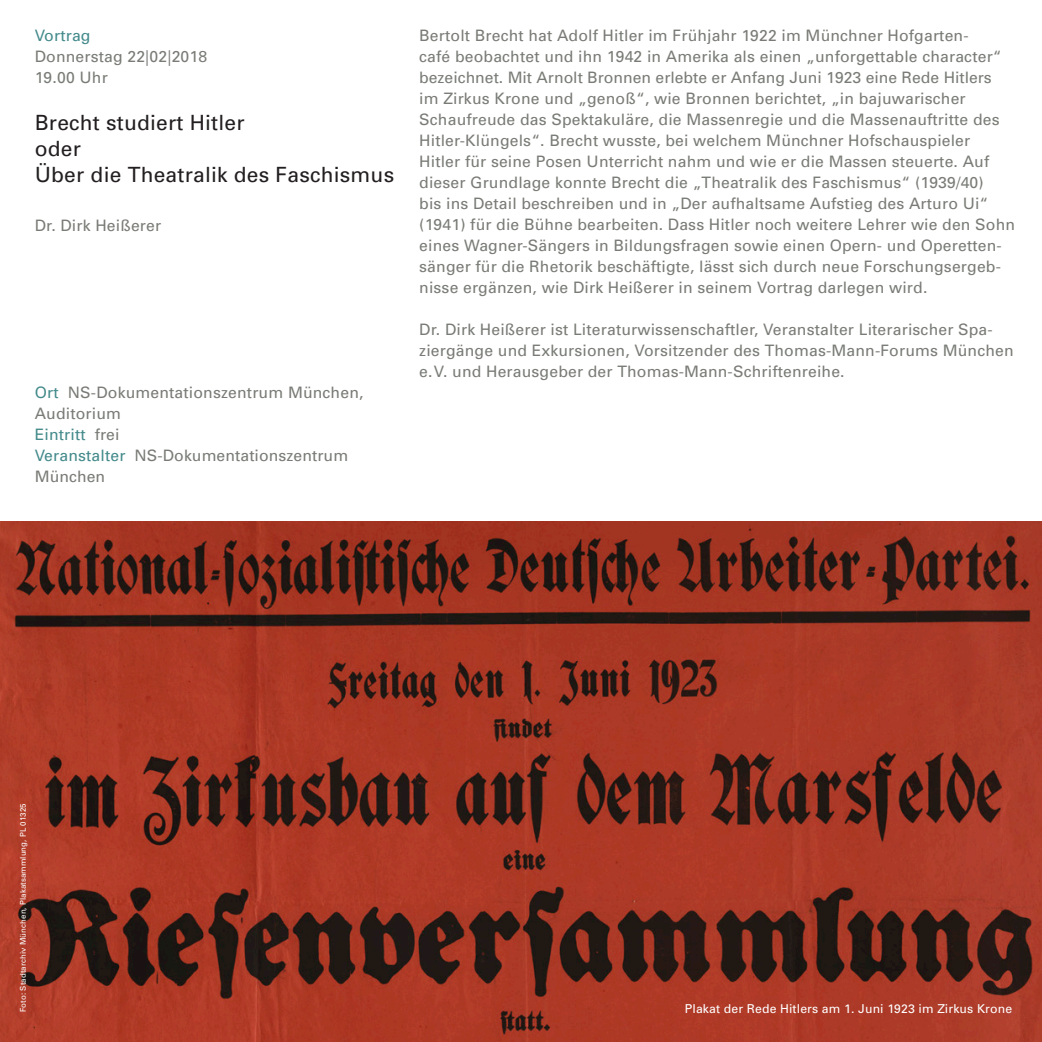
<style>
.page{position:relative;width:1042px;height:1042px;background:#fff}
.page>*{position:absolute;margin:0;border:0;box-sizing:border-box;transform-origin:0 0}
.t1{font:21px/26.2px "Univers";letter-spacing:.01em;color:#231f20}
.t2{font:15.75px/21px "Univers";letter-spacing:.01em;color:#797c76}
.t3{font:15.75px "Univers";letter-spacing:.01em;color:#448a8b}
.t4{font:12.25px "Univers";letter-spacing:.01em;color:#fff}
.t5{font:7.88px "Univers";letter-spacing:.01em;color:#fff}
.s1{color:#448a8b}
</style>
<div class="page">
<img style="left:0;top:521px;width:1042px;height:521px">
<p class="t3" style="left:35px;top:26px;width:57px">Vortrag</p>
<p class="t2" style="left:35px;top:46px;width:174px">Donnerstag 22|02|2018<br>19.00 Uhr</p>
<h1 class="t1" style="left:35px;top:109px;width:361px">Brecht studiert Hitler<br>oder<br>Über die Theatralik des Faschismus</h1>
<p class="t2" style="left:35px;top:215px;width:128px">Dr. Dirk Heißerer</p>
<p class="t2" style="left:35px;top:382px;width:330px"><span class="s1">Ort</span> NS-Dokumentationszentrum München,<br>Auditorium<br><span class="s1">Eintritt</span> frei<br><span class="s1">Veranstalter</span> NS-Dokumentationszentrum<br>München</p>
<p class="t2" style="left:419px;top:25px;width:597px">Bertolt Brecht hat Adolf Hitler im Frühjahr 1922 im Münchner Hofgarten-<br>café beobachtet und ihn 1942 in Amerika als einen „unforgettable character“ bezeichnet. Mit Arnolt Bronnen erlebte er Anfang Juni 1923 eine Rede Hitlers<br>im Zirkus Krone und „genoß“, wie Bronnen berichtet, „in bajuwarischer Schaufreude das Spektakuläre, die Massenregie und die Massenauftritte des Hitler-Klüngels“. Brecht wusste, bei welchem Münchner Hofschauspieler Hitler für seine Posen Unterricht nahm und wie er die Massen steuerte. Auf dieser Grundlage konnte Brecht die „Theatralik des Faschismus“ (1939/40)<br>bis ins Detail beschreiben und in „Der aufhaltsame Aufstieg des Arturo Ui“ (1941) für die Bühne bearbeiten. Dass Hitler noch weitere Lehrer wie den Sohn eines Wagner-Sängers in Bildungsfragen sowie einen Opern- und Operetten&shy;sänger für die Rhetorik beschäftigte, lässt sich durch neue Forschungsergeb&shy;nisse ergänzen, wie Dirk Heißerer in seinem Vortrag darlegen wird.</p>
<p class="t2" style="left:419px;top:319px;width:596px">Dr. Dirk Heißerer ist Literaturwissenschaftler, Veranstalter Literarischer Spa&shy;ziergänge und Exkursionen, Vorsitzender des Thomas-Mann-Forums München e.V. und Herausgeber der Thomas-Mann-Schriftenreihe.</p>
<p class="t5" style="left:18px;top:1012px;width:210px;rotate:-90deg">Foto: Stadtarchiv München, Plakatsammlung, PL 01325</p>
<p class="t4" style="left:685px;top:1001px;width:329px">Plakat der Rede Hitlers am 1. Juni 1923 im Zirkus Krone</p>
</div>
